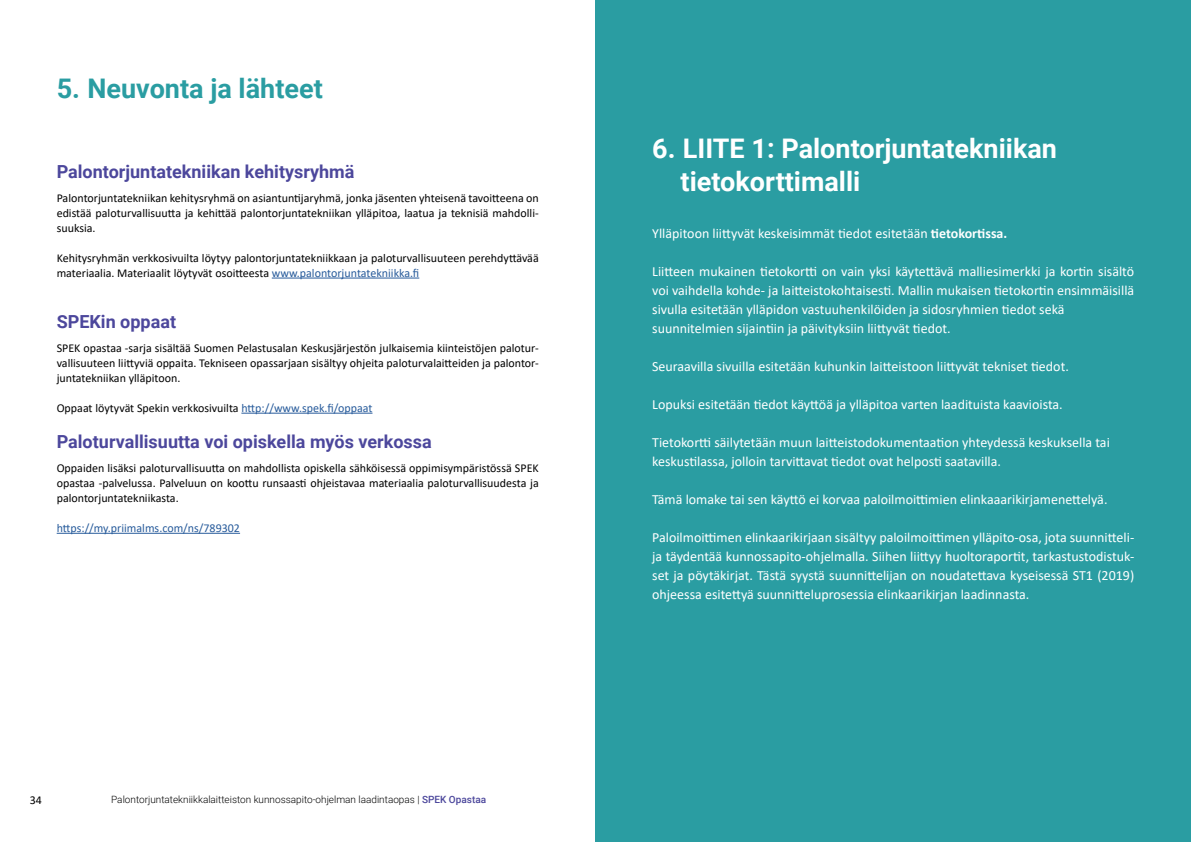
<style>
.page{position:relative;width:1191px;height:842px;background:#fff}
.page>*{position:absolute;margin:0;border:0;box-sizing:border-box;transform-origin:0 0}
.t1{font:700 27px/32.4px "Roboto";color:#fff}
.t2{font:700 27px "Roboto";color:#2a9da2}
.t3{font:700 18px "Roboto";color:#4c479c}
.t4{font:14px/19px "Calibri";color:#fff}
.t5{font:12px/15px "Calibri";color:#000;text-align:justify}
.t6{font:12px "Calibri";color:#275b9b}
.t7{font:300 10px "Roboto";color:#000}
.s1{color:#275b9b}
.s2{font-weight:500;color:#4c479c}
.s3{font-weight:700}
</style>
<div class="page">
<hr style="left:272px;top:278px;width:147px;height:1px;background:#275b9b">
<hr style="left:241px;top:413px;width:131px;height:1px;background:#275b9b">
<hr style="left:57px;top:533px;width:183px;height:1px;background:#275b9b">
<div style="left:595px;top:0;width:596px;height:842px;background:#2a9da2"></div>
<h1 class="t2" style="left:57px;top:70px;width:268px">5. Neuvonta ja lähteet</h1>
<p class="t3" style="left:57px;top:159px;width:299px">Palontorjuntatekniikan kehitysryhmä</p>
<p class="t5" style="left:57px;top:190px;width:483px">Palontorjuntatekniikan kehitysryhmä on asiantuntijaryhmä, jonka jäsenten yhteisenä tavoitteena on edistää paloturvallisuutta ja kehittää palontorjuntatekniikan ylläpitoa, laatua ja teknisiä mahdolli&shy;suuksia.</p>
<p class="t5" style="left:57px;top:250px;width:483px">Kehitysryhmän verkkosivuilta löytyy palontorjuntatekniikkaan ja paloturvallisuuteen perehdyttävää materiaalia. Materiaalit löytyvät osoitteesta <span class="s1">www.palontorjuntatekniikka.fi</span></p>
<p class="t3" style="left:57px;top:309px;width:121px">SPEKin oppaat</p>
<p class="t5" style="left:57px;top:340px;width:483px">SPEK opastaa -sarja sisältää Suomen Pelastusalan Keskusjärjestön julkaisemia kiinteistöjen palotur&shy;vallisuuteen liittyviä oppaita. Tekniseen opassarjaan sisältyy ohjeita paloturvalaitteiden ja palontor&shy;juntatekniikan ylläpitoon.</p>
<p class="t5" style="left:57px;top:400px;width:317px">Oppaat löytyvät Spekin verkkosivuilta <span class="s1">http://www.spek.fi/oppaat</span></p>
<p class="t3" style="left:57px;top:429px;width:376px">Paloturvallisuutta voi opiskella myös verkossa</p>
<p class="t5" style="left:57px;top:460px;width:483px">Oppaiden lisäksi paloturvallisuutta on mahdollista opiskella sähköisessä oppimisympäristössä SPEK opastaa -palvelussa. Palveluun on koottu runsaasti ohjeistavaa materiaalia paloturvallisuudesta ja palontorjuntatekniikasta.</p>
<p class="t6" style="left:57px;top:520px;width:185px">https://my.priimalms.com/ns/789302</p>
<p class="t5" style="left:30px;top:792px;width:14px">34</p>
<p class="t7" style="left:111px;top:792px;width:376px">Palontorjuntatekniikkalaitteiston kunnossapito-ohjelman laadintaopas | <span class="s2">SPEK Opastaa</span></p>
<h1 class="t1" style="left:680px;top:131px;width:378px;text-indent:-28px">6. LIITE 1: Palontorjuntatekniikan tietokorttimalli</h1>
<p class="t4" style="left:652px;top:223px;width:356px">Ylläpitoon liittyvät keskeisimmät tiedot esitetään <span class="s3">tietokortissa.</span></p>
<p class="t4" style="left:652px;top:261px;width:483px">Liitteen mukainen tietokortti on vain yksi käytettävä malliesimerkki ja kortin sisältö voi vaihdella kohde- ja laitteistokohtaisesti. Mallin mukaisen tietokortin ensimmäisillä sivulla esitetään ylläpidon vastuuhenkilöiden ja sidosryhmien tiedot sekä suunnitelmien sijaintiin ja päivityksiin liittyvät tiedot.</p>
<p class="t4" style="left:652px;top:356px;width:418px">Seuraavilla sivuilla esitetään kuhunkin laitteistoon liittyvät tekniset tiedot.</p>
<p class="t4" style="left:652px;top:394px;width:412px">Lopuksi esitetään tiedot käyttöä ja ylläpitoa varten laadituista kaavioista.</p>
<p class="t4" style="left:652px;top:432px;width:459px">Tietokortti säilytetään muun laitteistodokumentaation yhteydessä keskuksella tai keskustilassa, jolloin tarvittavat tiedot ovat helposti saatavilla.</p>
<p class="t4" style="left:652px;top:489px;width:457px">Tämä lomake tai sen käyttö ei korvaa paloilmoittimien elinkaaarikirjamenettelyä.</p>
<p class="t4" style="left:652px;top:527px;width:483px;text-align:justify">Paloilmoittimen elinkaarikirjaan sisältyy paloilmoittimen ylläpito-osa, jota suunnitteli&shy;ja täydentää kunnossapito-ohjelmalla. Siihen liittyy huoltoraportit, tarkastustodistuk&shy;set ja pöytäkirjat. Tästä syystä suunnittelijan on noudatettava kyseisessä ST1 (2019) ohjeessa esitettyä suunnitteluprosessia elinkaarikirjan laadinnasta.</p>
</div>
